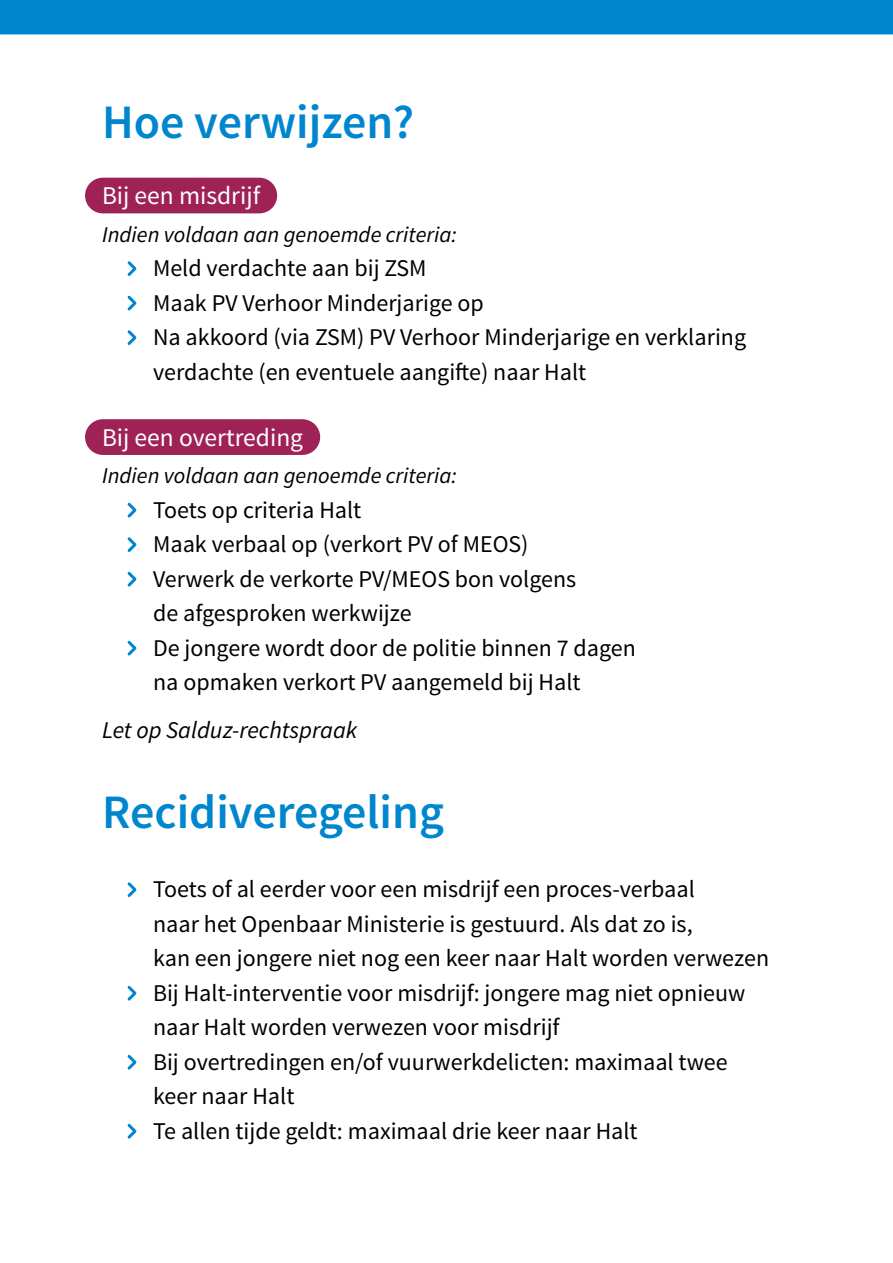
<style>
.page{position:relative;width:893px;height:1263px;background:#fff}
.page>*{position:absolute;margin:0;border:0;box-sizing:border-box;transform-origin:0 0}
.t1{font:600 48px "Source Sans Pro";color:#0086ce}
.t2{font:25.5px "Source Sans Pro";color:#fff}
.t3{font:24px/34.5px "Source Sans Pro";color:#000}
.t4{font:italic 24px "Source Sans Pro";color:#000}
.t5{font:italic 22.5px "Source Sans Pro";color:#000}
</style>
<div class="page">
<div style="left:0;top:0;width:893px;height:34px;background:#0086ce"></div>
<div style="left:85px;top:178px;width:192px;height:35px;background:#9e2255;border-radius:18px"></div>
<div style="left:85px;top:419px;width:235px;height:36px;background:#9e2255;border-radius:18px"></div>
<svg style="left:127px;top:261px;width:10px;height:15px"></svg>
<svg style="left:127px;top:295px;width:10px;height:16px"></svg>
<svg style="left:127px;top:330px;width:10px;height:15px"></svg>
<svg style="left:127px;top:502px;width:10px;height:16px"></svg>
<svg style="left:127px;top:537px;width:10px;height:15px"></svg>
<svg style="left:127px;top:571px;width:10px;height:16px"></svg>
<svg style="left:127px;top:640px;width:10px;height:16px"></svg>
<svg style="left:127px;top:882px;width:10px;height:15px"></svg>
<svg style="left:127px;top:985px;width:10px;height:16px"></svg>
<svg style="left:127px;top:1054px;width:10px;height:16px"></svg>
<svg style="left:127px;top:1124px;width:10px;height:15px"></svg>
<h1 class="t1" style="left:102px;top:92px;width:314px">Hoe verwijzen?</h1>
<p class="t2" style="left:102px;top:180px;width:160px">Bij een misdrijf</p>
<p class="t5" style="left:102px;top:220px;width:357px">Indien voldaan aan genoemde criteria:</p>
<p class="t3" style="left:153px;top:251px;width:595px">Meld verdachte aan bij ZSM<br>Maak PV Verhoor Minderjarige op<br>Na akkoord (via ZSM) PV Verhoor Minderjarige en verklaring verdachte (en eventuele aangifte) naar Halt</p>
<p class="t2" style="left:102px;top:421px;width:203px">Bij een overtreding</p>
<p class="t5" style="left:102px;top:462px;width:357px">Indien voldaan aan genoemde criteria:</p>
<p class="t3" style="left:153px;top:493px;width:484px">Toets op criteria Halt<br>Maak verbaal op (verkort PV of MEOS)<br>Verwerk de verkorte PV/MEOS bon volgens<br>de afgesproken werkwijze<br>De jongere wordt door de politie binnen 7 dagen na opmaken verkort PV aangemeld bij Halt</p>
<p class="t4" style="left:102px;top:715px;width:257px">Let op Salduz-rechtspraak</p>
<h1 class="t1" style="left:102px;top:782px;width:343px">Recidiveregeling</h1>
<p class="t3" style="left:153px;top:872px;width:618px">Toets of al eerder voor een misdrijf een proces-verbaal<br>naar het Openbaar Ministerie is gestuurd. Als dat zo is,<br>kan een jongere niet nog een keer naar Halt worden verwezen Bij Halt-interventie voor misdrijf: jongere mag niet opnieuw naar Halt worden verwezen voor misdrijf<br>Bij overtredingen en/of vuurwerkdelicten: maximaal twee keer naar Halt<br>Te allen tijde geldt: maximaal drie keer naar Halt</p>
</div>
